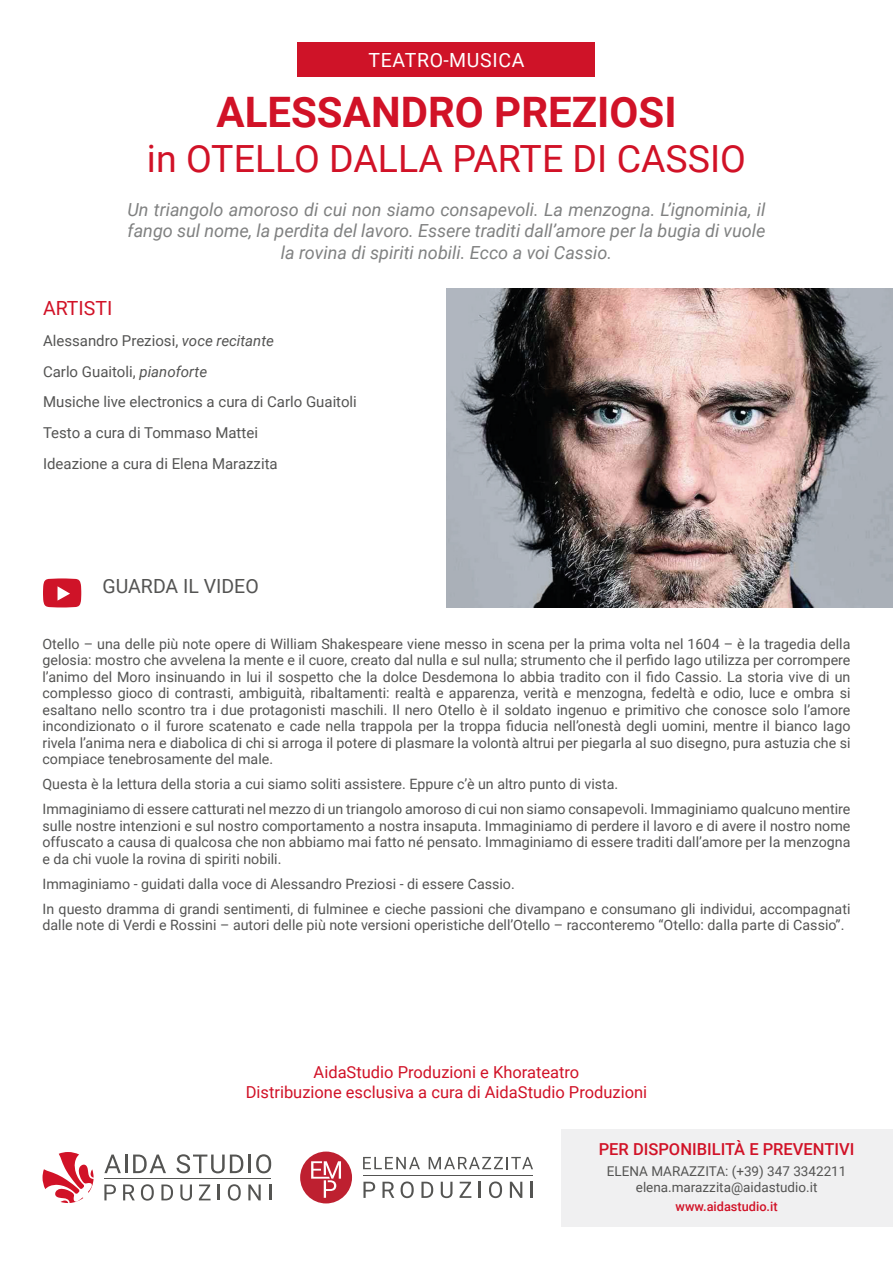
<style>
.page{position:relative;width:893px;height:1263px;background:#fff}
.page>*{position:absolute;margin:0;border:0;box-sizing:border-box;transform-origin:0 0}
.Titolo{font:700 42px "Roboto";color:#d11227}
.Titolo-2{font:37.5px "Roboto";color:#d11227}
.t1{font:19.5px "Roboto";letter-spacing:.035em;color:#fff}
.t2{font:19.5px "Roboto";color:#545453}
.Titolo_Artisti{font:19.5px "Roboto";color:#d11227}
.Testo_corsivo{font:italic 18px/21.6px "Roboto";color:#808181;text-align:center}
.Produzione{font:16.5px "Roboto";color:#d11227}
.t3{font:500 16.5px "Roboto";color:#d11227}
.t4{font:15px "Roboto";color:#545453}
.Base{font:14.25px/16.5px "Roboto";color:#545453;text-align:justify}
.t5{font:13.5px/16.2px "Roboto";color:#545453;text-align:center}
.t6{font:500 12.75px "Roboto";color:#d11227}
.s1{font-style:italic}
</style>
<div class="page">
<div style="left:298px;top:43px;width:297px;height:34px;background:#cf1328"></div>
<div style="left:561px;top:1128px;width:332px;height:98px;background:#f0f0f1"></div>
<svg style="left:104px;top:1184px;width:12px;height:16px"></svg>
<svg style="left:123px;top:1184px;width:12px;height:16px"></svg>
<svg style="left:141px;top:1184px;width:13px;height:16px"></svg>
<svg style="left:161px;top:1184px;width:12px;height:16px"></svg>
<svg style="left:180px;top:1184px;width:12px;height:16px"></svg>
<svg style="left:199px;top:1184px;width:12px;height:16px"></svg>
<svg style="left:218px;top:1184px;width:2px;height:16px"></svg>
<svg style="left:228px;top:1184px;width:13px;height:16px"></svg>
<svg style="left:248px;top:1184px;width:13px;height:16px"></svg>
<svg style="left:269px;top:1184px;width:2px;height:16px"></svg>
<svg style="left:43px;top:1152px;width:51px;height:51px"></svg>
<hr style="left:104px;top:1178px;width:167px;height:1px;background:#545452">
<svg style="left:104px;top:1154px;width:23px;height:19px"></svg>
<svg style="left:133px;top:1154px;width:33px;height:19px"></svg>
<svg style="left:176px;top:1154px;width:67px;height:19px"></svg>
<svg style="left:249px;top:1154px;width:22px;height:19px"></svg>
<div style="left:300px;top:1151px;width:52px;height:52px;background:#be2030;border-radius:50%"></div>
<svg style="left:311px;top:1161px;width:30px;height:37px"></svg>
<svg style="left:363px;top:1182px;width:12px;height:16px"></svg>
<svg style="left:382px;top:1182px;width:12px;height:16px"></svg>
<svg style="left:401px;top:1181px;width:13px;height:17px"></svg>
<svg style="left:421px;top:1182px;width:12px;height:16px"></svg>
<svg style="left:441px;top:1182px;width:11px;height:16px"></svg>
<svg style="left:460px;top:1182px;width:11px;height:16px"></svg>
<svg style="left:479px;top:1182px;width:2px;height:16px"></svg>
<svg style="left:489px;top:1181px;width:13px;height:17px"></svg>
<svg style="left:510px;top:1182px;width:12px;height:16px"></svg>
<svg style="left:531px;top:1182px;width:2px;height:16px"></svg>
<hr style="left:363px;top:1176px;width:170px;height:1px;background:#545452">
<svg style="left:363px;top:1157px;width:57px;height:12px"></svg>
<svg style="left:429px;top:1157px;width:104px;height:12px"></svg>
<img style="left:447px;top:289px;width:446px;height:319px">
<svg style="left:43px;top:578px;width:38px;height:29px"></svg>
<h3 class="t1" style="left:368px;top:46px;width:158px">TEATRO-MUSICA</h3>
<p class="Titolo" style="left:216px;top:83px;width:462px">ALESSANDRO PREZIOSI</p>
<p class="Titolo-2" style="left:147px;top:133px;width:601px">in OTELLO DALLA PARTE DI CASSIO</p>
<p class="Testo_corsivo" style="left:128px;top:198px;width:639px">Un triangolo amoroso di cui non siamo consapevoli. La menzogna. L’ignominia, il fango sul nome, la perdita del lavoro. Essere traditi dall’amore per la bugia di vuole la rovina di spiriti nobili. Ecco a voi Cassio.</p>
<p class="Titolo_Artisti" style="left:43px;top:295px;width:71px">ARTISTI</p>
<p class="t4" style="left:43px;top:330px;width:232px">Alessandro Preziosi, <span class="s1">voce recitante</span></p>
<p class="t4" style="left:43px;top:361px;width:166px">Carlo Guaitoli, <span class="s1">pianoforte</span></p>
<p class="t4" style="left:43px;top:392px;width:315px">Musiche live electronics a cura di Carlo Guaitoli</p>
<p class="t4" style="left:43px;top:422px;width:216px">Testo a cura di Tommaso Mattei</p>
<p class="t4" style="left:43px;top:453px;width:236px">Ideazione a cura di Elena Marazzita</p>
<p class="t2" style="left:103px;top:572px;width:158px">GUARDA IL VIDEO</p>
<p class="Base" style="left:43px;top:635px;width:809px">Otello – una delle più note opere di William Shakespeare viene messo in scena per la prima volta nel 1604 – è la tragedia della gelosia: mostro che avvelena la mente e il cuore, creato dal nulla e sul nulla; strumento che il perfido Iago utilizza per corrompere l’animo del Moro insinuando in lui il sospetto che la dolce Desdemona lo abbia tradito con il fido Cassio. La storia vive di un complesso gioco di contrasti, ambiguità, ribaltamenti: realtà e apparenza, verità e menzogna, fedeltà e odio, luce e ombra si esaltano nello scontro tra i due protagonisti maschili. Il nero Otello è il soldato ingenuo e primitivo che conosce solo l’amore incondizionato o il furore scatenato e cade nella trappola per la troppa fiducia nell’onestà degli uomini, mentre il bianco Iago rivela l’anima nera e diabolica di chi si arroga il potere di plasmare la volontà altrui per piegarla al suo disegno, pura astuzia che si compiace tenebrosamente del male.</p>
<p class="Base" style="left:43px;top:775px;width:577px">Questa è la lettura della storia a cui siamo soliti assistere. Eppure c’è un altro punto di vista.</p>
<p class="Base" style="left:43px;top:800px;width:809px">Immaginiamo di essere catturati nel mezzo di un triangolo amoroso di cui non siamo consapevoli. Immaginiamo qualcuno mentire sulle nostre intenzioni e sul nostro comportamento a nostra insaputa. Immaginiamo di perdere il lavoro e di avere il nostro nome offuscato a causa di qualcosa che non abbiamo mai fatto né pensato. Immaginiamo di essere traditi dall’amore per la menzogna e da chi vuole la rovina di spiriti nobili.</p>
<p class="Base" style="left:43px;top:875px;width:474px">Immaginiamo - guidati dalla voce di Alessandro Preziosi - di essere Cassio.</p>
<p class="Base" style="left:43px;top:900px;width:809px">In questo dramma di grandi sentimenti, di fulminee e cieche passioni che divampano e consumano gli individui, accompagnati dalle note di Verdi e Rossini – autori delle più note versioni operistiche dell’Otello – racconteremo “Otello: dalla parte di Cassio”.</p>
<p class="Produzione" style="left:314px;top:1060px;width:267px">AidaStudio Produzioni e Khorateatro</p>
<p class="Produzione" style="left:246px;top:1080px;width:403px">Distribuzione esclusiva a cura di AidaStudio Produzioni</p>
<p class="t3" style="left:599px;top:1138px;width:257px">PER DISPONIBILITÀ E PREVENTIVI</p>
<p class="t5" style="left:607px;top:1162px;width:241px">ELENA MARAZZITA: (+39) 347 3342211 elena.marazzita@aidastudio.it</p>
<p class="t6" style="left:675px;top:1198px;width:104px">www.aidastudio.it</p>
</div>
